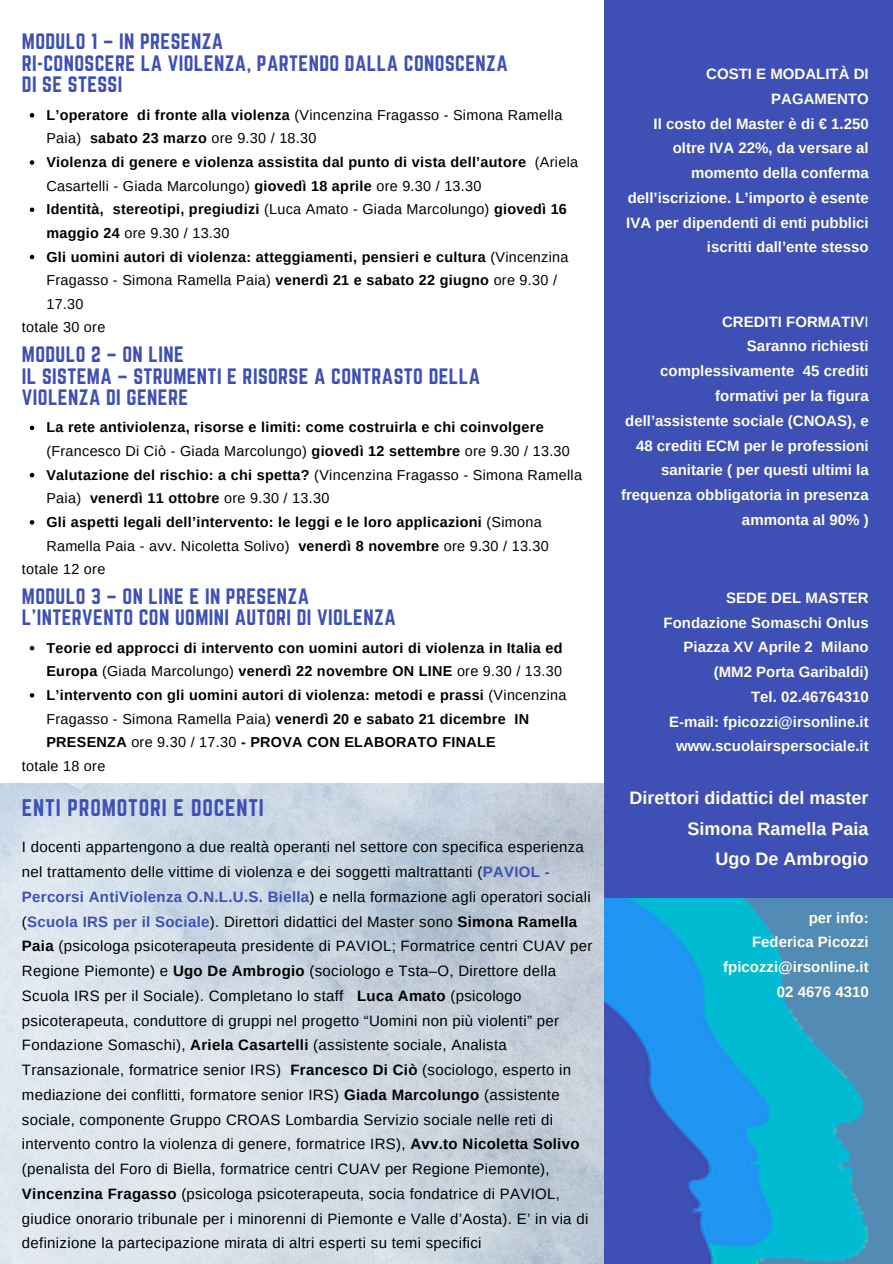
<style>
.page{position:relative;width:893px;height:1264px;background:#fff}
.page>*{position:absolute;margin:0;border:0;box-sizing:border-box;transform-origin:0 0}
.t1{font:21px "Norwester";letter-spacing:.04em;color:#3e50b5}
.t2{font:19.5px/21.3px "Norwester";letter-spacing:.02em;color:#3e50b5}
.t3{font:700 18px/30.3px "Arimo";color:#fffdec;text-align:right}
.t4{font:15px/24.8px "Arimo";letter-spacing:.02em;color:#000}
.t5{font:700 15px/24.8px "Arimo";color:#fffdec;text-align:right}
.t6{font:700 14.4px/23.7px "Arimo";letter-spacing:.02em;color:#000}
.t7{font:14.4px/23.7px "Arimo";letter-spacing:.02em;color:#000}
.s1{font-weight:700}
.s2{font-weight:400}
.s3{font-weight:700;color:#3e50b5}
</style>
<div class="page">
<div style="left:604px;top:0;width:288px;height:1263px;background:#3e50b5"></div>
<img style="left:0;top:783px;width:604px;height:480px">
<img style="left:604px;top:898px;width:288px;height:364px">
<svg style="left:30px;top:113px;width:4px;height:4px"></svg>
<svg style="left:30px;top:160px;width:4px;height:5px"></svg>
<svg style="left:30px;top:207px;width:4px;height:5px"></svg>
<svg style="left:30px;top:255px;width:4px;height:4px"></svg>
<svg style="left:30px;top:425px;width:4px;height:5px"></svg>
<svg style="left:30px;top:473px;width:4px;height:4px"></svg>
<svg style="left:30px;top:520px;width:4px;height:4px"></svg>
<svg style="left:30px;top:646px;width:4px;height:4px"></svg>
<svg style="left:30px;top:693px;width:4px;height:4px"></svg>
<h1 class="t2" style="left:22px;top:31px;width:487px">MODULO 1 – IN PRESENZA<br>RI-CONOSCERE LA VIOLENZA, PARTENDO DALLA CONOSCENZA<br>DI SE STESSI</h1>
<p class="t7" style="left:46px;top:103px;width:517px"><span class="s1">L’operatore di fronte alla violenza</span> (Vincenzina Fragasso - Simona Ramella<br>Paia) <span class="s1">sabato 23 marzo</span> ore 9.30 / 18.30</p>
<p class="t6" style="left:46px;top:150px;width:533px">Violenza di genere e violenza assistita dal punto di vista dell’autore <span class="s2">(Ariela<br>Casartelli - Giada Marcolungo)</span> giovedì 18 aprile <span class="s2">ore 9.30 / 13.30</span></p>
<h1 class="t6" style="left:46px;top:197px;width:522px">Identità, stereotipi, pregiudizi <span class="s2">(Luca Amato - Giada Marcolungo)</span> giovedì 16 maggio 24 <span class="s2">ore 9.30 / 13.30</span></h1>
<p class="t6" style="left:46px;top:245px;width:523px">Gli uomini autori di violenza: atteggiamenti, pensieri e cultura <span class="s2">(Vincenzina<br>Fragasso - Simona Ramella Paia)</span> venerdì 21 e sabato 22 giugno <span class="s2">ore 9.30 /<br>17.30</span></p>
<p class="t7" style="left:22px;top:315px;width:85px">totale 30 ore</p>
<p class="t2" style="left:22px;top:344px;width:460px">MODULO 2 – ON LINE<br>IL SISTEMA – STRUMENTI E RISORSE A CONTRASTO DELLA<br>VIOLENZA DI GENERE</p>
<h1 class="t6" style="left:46px;top:415px;width:525px">La rete antiviolenza, risorse e limiti: come costruirla e chi coinvolgere <span class="s2">(Francesco Di Ciò - Giada Marcolungo)</span> giovedì 12 settembre <span class="s2">ore 9.30 / 13.30</span></h1>
<p class="t7" style="left:46px;top:463px;width:537px"><span class="s1">Valutazione del rischio: a chi spetta?</span> (Vincenzina Fragasso - Simona Ramella<br>Paia) <span class="s1">venerdì 11 ottobre</span> ore 9.30 / 13.30</p>
<p class="t6" style="left:46px;top:510px;width:504px">Gli aspetti legali dell’intervento: le leggi e le loro applicazioni <span class="s2">(Simona<br>Ramella Paia - avv. Nicoletta Solivo)</span> venerdì 8 novembre <span class="s2">ore 9.30 / 13.30</span></p>
<h3 class="t7" style="left:22px;top:557px;width:85px">totale 12 ore</h3>
<p class="t2" style="left:22px;top:585px;width:375px">MODULO 3 – ON LINE E IN PRESENZA<br>L’INTERVENTO CON UOMINI AUTORI DI VIOLENZA</p>
<p class="t6" style="left:46px;top:635px;width:517px">Teorie ed approcci di intervento con uomini autori di violenza in Italia ed<br>Europa <span class="s2">(Giada Marcolungo)</span> venerdì 22 novembre ON LINE <span class="s2">ore 9.30 / 13.30</span></p>
<p class="t6" style="left:46px;top:683px;width:521px">L’intervento con gli uomini autori di violenza: metodi e prassi <span class="s2">(Vincenzina<br>Fragasso - Simona Ramella Paia)</span> venerdì 20 e sabato 21 dicembre IN<br>PRESENZA <span class="s2">ore 9.30 / 17.30</span> - PROVA CON ELABORATO FINALE</p>
<h3 class="t7" style="left:22px;top:754px;width:85px">totale 18 ore</h3>
<p class="t1" style="left:22px;top:794px;width:243px">ENTI PROMOTORI E DOCENTI</p>
<p class="t4" style="left:22px;top:834px;width:572px">I docenti appartengono a due realtà operanti nel settore con specifica esperienza nel trattamento delle vittime di violenza e dei soggetti maltrattanti (<span class="s3">PAVIOL - Percorsi AntiViolenza O.N.L.U.S. Biella</span>) e nella formazione agli operatori sociali (<span class="s3">Scuola IRS per il Sociale</span>). Direttori didattici del Master sono <span class="s1">Simona Ramella Paia</span> (psicologa psicoterapeuta presidente di PAVIOL; Formatrice centri CUAV per Regione Piemonte) e <span class="s1">Ugo De Ambrogio</span> (sociologo e Tsta–O, Direttore della Scuola IRS per il Sociale). Completano lo staff <span class="s1">Luca Amato</span> (psicologo psicoterapeuta, conduttore di gruppi nel progetto “Uomini non più violenti” per Fondazione Somaschi), <span class="s1">Ariela Casartelli</span> (assistente sociale, Analista Transazionale, formatrice senior IRS) <span class="s1">Francesco Di Ciò</span> (sociologo, esperto in mediazione dei conflitti, formatore senior IRS) <span class="s1">Giada Marcolungo</span> (assistente sociale, componente Gruppo CROAS Lombardia Servizio sociale nelle reti di intervento contro la violenza di genere, formatrice IRS), <span class="s1">Avv.to Nicoletta Solivo </span>(penalista del Foro di Biella, formatrice centri CUAV per Regione Piemonte), <span class="s1">Vincenzina Fragasso</span> (psicologa psicoterapeuta, socia fondatrice di PAVIOL, giudice onorario tribunale per i minorenni di Piemonte e Valle d’Aosta). E’ in via di definizione la partecipazione mirata di altri esperti su temi specifici</p>
<p class="t5" style="left:626px;top:61px;width:244px">COSTI E MODALITÀ DI<br>PAGAMENTO<br>Il costo del Master è di € 1.250 oltre IVA 22%, da versare al momento della conferma dell’iscrizione. L’importo è esente<br>IVA per dipendenti di enti pubblici iscritti dall’ente stesso</p>
<p class="t5" style="left:722px;top:309px;width:148px">CREDITI FORMATIV<span class="s2">I</span></p>
<h1 class="t5" style="left:621px;top:334px;width:249px">Saranno richiesti complessivamente 45 crediti formativi per la figura dell’assistente sociale (CNOAS), e<br>48 crediti ECM per le professioni sanitarie ( per questi ultimi la frequenza obbligatoria in presenza ammonta al 90% )</h1>
<p class="t5" style="left:663px;top:585px;width:206px">SEDE DEL MASTER<br>Fondazione Somaschi Onlus<br>Piazza XV Aprile 2 Milano (MM2 Porta Garibaldi)<br>Tel. 02.46764310<br>E-mail: fpicozzi@irsonline.it www.scuolairspersociale.it</p>
<p class="t3" style="left:629px;top:783px;width:240px">Direttori didattici del master<br>Simona Ramella Paia<br>Ugo De Ambrogio</p>
<p class="t5" style="left:723px;top:905px;width:147px">per info:<br>Federica Picozzi fpicozzi@irsonline.it<br>02 4676 4310</p>
</div>
